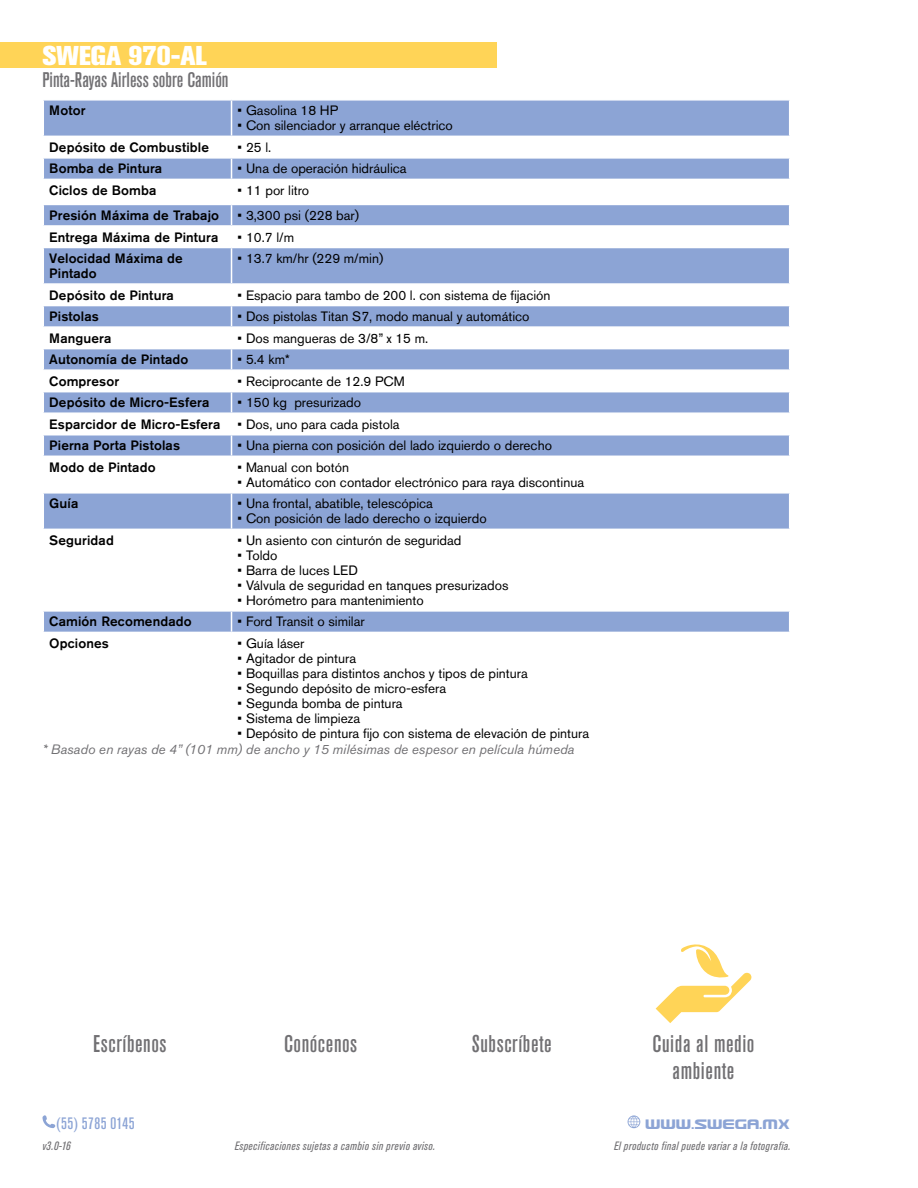
<style>
.page{position:relative;width:918px;height:1188px;background:#fff}
.page>*{position:absolute;margin:0;border:0;box-sizing:border-box;transform-origin:0 0}
.t1{font:27px "Akzidenz Grotesk BQ X Bold Alt";color:#fff}
.t2{font:500 condensed 24px/27px "Akzidenz Grotesk BQ";letter-spacing:.025em;color:#717073;text-align:center}
.t3{font:500 condensed 21px "Akzidenz Grotesk BQ";color:#717073}
.t4{font:500 condensed 16.5px "Akzidenz Grotesk BQ";letter-spacing:.025em;color:#8ca4d5}
.t5{font:16.5px "Usuzi";color:#8ca4d5}
.t6{font:13.5px "Akzidenz Grotesk BQ";color:#000}
.t7{font:500 13.5px/15px "Akzidenz Grotesk BQ";letter-spacing:.01em;color:#000}
.t8{font:italic 13.5px "Akzidenz Grotesk BQ";color:#717073}
.t9{font:italic condensed 12px "Akzidenz Grotesk BQ";letter-spacing:.04em;color:#717073}
</style>
<div class="page">
<svg style="left:42px;top:1115px;width:13px;height:13px"></svg>
<svg style="left:628px;top:1115px;width:12px;height:13px"></svg>
<div style="left:0;top:43px;width:496px;height:25px;background:#ffd457"></div>
<div style="left:44px;top:101px;width:745px;height:35px;background:#8ca4d5"></div>
<svg style="left:44px;top:159px;width:745px;height:473px"></svg>
<hr style="left:231px;top:101px;width:1px;height:35px;background:#fff">
<hr style="left:43px;top:179px;width:189px;height:1px;background:#fff">
<hr style="left:232px;top:179px;width:558px;height:1px;background:#fff">
<hr style="left:43px;top:204px;width:189px;height:1px;background:#fff">
<hr style="left:232px;top:204px;width:558px;height:1px;background:#fff">
<hr style="left:43px;top:225px;width:189px;height:2px;background:#fff">
<hr style="left:232px;top:225px;width:558px;height:2px;background:#fff">
<svg style="left:231px;top:158px;width:1px;height:89px"></svg>
<hr style="left:43px;top:247px;width:189px;height:1px;background:#fff">
<hr style="left:232px;top:247px;width:558px;height:1px;background:#fff">
<hr style="left:231px;top:248px;width:1px;height:35px;background:#fff">
<hr style="left:43px;top:283px;width:189px;height:2px;background:#fff">
<hr style="left:232px;top:283px;width:558px;height:2px;background:#fff">
<hr style="left:43px;top:305px;width:189px;height:1px;background:#fff">
<hr style="left:232px;top:305px;width:558px;height:1px;background:#fff">
<hr style="left:43px;top:326px;width:189px;height:2px;background:#fff">
<hr style="left:232px;top:326px;width:558px;height:2px;background:#fff">
<hr style="left:43px;top:348px;width:189px;height:1px;background:#fff">
<hr style="left:232px;top:348px;width:558px;height:1px;background:#fff">
<hr style="left:43px;top:369px;width:189px;height:2px;background:#fff">
<hr style="left:232px;top:369px;width:558px;height:2px;background:#fff">
<hr style="left:43px;top:391px;width:189px;height:1px;background:#fff">
<hr style="left:232px;top:391px;width:558px;height:1px;background:#fff">
<hr style="left:43px;top:412px;width:189px;height:2px;background:#fff">
<hr style="left:232px;top:412px;width:558px;height:2px;background:#fff">
<hr style="left:43px;top:434px;width:189px;height:2px;background:#fff">
<hr style="left:232px;top:434px;width:558px;height:2px;background:#fff">
<svg style="left:231px;top:285px;width:1px;height:171px"></svg>
<hr style="left:43px;top:456px;width:189px;height:1px;background:#fff">
<hr style="left:232px;top:456px;width:558px;height:1px;background:#fff">
<hr style="left:231px;top:457px;width:1px;height:35px;background:#fff">
<hr style="left:43px;top:492px;width:189px;height:2px;background:#fff">
<hr style="left:232px;top:492px;width:558px;height:2px;background:#fff">
<hr style="left:231px;top:494px;width:1px;height:35px;background:#fff">
<hr style="left:43px;top:529px;width:189px;height:1px;background:#fff">
<hr style="left:232px;top:529px;width:558px;height:1px;background:#fff">
<hr style="left:231px;top:530px;width:1px;height:80px;background:#fff">
<hr style="left:43px;top:610px;width:189px;height:2px;background:#fff">
<hr style="left:232px;top:610px;width:558px;height:2px;background:#fff">
<svg style="left:231px;top:612px;width:1px;height:20px"></svg>
<svg style="left:656px;top:944px;width:95px;height:79px"></svg>
<h1 class="t1" style="left:43px;top:40px;width:166px">SWEGA 970-AL</h1>
<h3 class="t3" style="left:43px;top:68px;width:188px">Pinta-Rayas Airless sobre Camión</h3>
<p class="t7" style="left:49px;top:103px;width:38px">Motor</p>
<p class="t6" style="left:238px;top:103px;width:102px">• Gasolina 18 HP</p>
<p class="t6" style="left:238px;top:118px;width:217px">• Con silenciador y arranque eléctrico</p>
<p class="t7" style="left:49px;top:139px;width:161px">Depósito de Combustible</p>
<p class="t6" style="left:238px;top:139px;width:35px">• 25 l.</p>
<p class="t7" style="left:49px;top:161px;width:115px">Bomba de Pintura</p>
<p class="t6" style="left:238px;top:161px;width:171px">• Una de operación hidráulica</p>
<p class="t7" style="left:49px;top:182px;width:109px">Ciclos de Bomba</p>
<p class="t6" style="left:238px;top:182px;width:73px">• 11 por litro</p>
<p class="t7" style="left:49px;top:207px;width:171px">Presión Máxima de Trabajo</p>
<p class="t6" style="left:238px;top:207px;width:123px">• 3,300 psi (228 bar)</p>
<p class="t7" style="left:49px;top:229px;width:171px">Entrega Máxima de Pintura</p>
<p class="t6" style="left:238px;top:229px;width:58px">• 10.7 l/m</p>
<p class="t7" style="left:49px;top:251px;width:135px">Velocidad Máxima de<br>Pintado</p>
<p class="t6" style="left:238px;top:250px;width:147px">• 13.7 km/hr (229 m/min)</p>
<p class="t7" style="left:49px;top:287px;width:126px">Depósito de Pintura</p>
<p class="t6" style="left:238px;top:287px;width:315px">• Espacio para tambo de 200 l. con sistema de fijación</p>
<p class="t7" style="left:49px;top:309px;width:51px">Pistolas</p>
<p class="t6" style="left:238px;top:308px;width:294px">• Dos pistolas Titan S7, modo manual y automático</p>
<p class="t7" style="left:49px;top:330px;width:64px">Manguera</p>
<p class="t6" style="left:238px;top:330px;width:192px">• Dos mangueras de 3/8” x 15 m.</p>
<p class="t7" style="left:49px;top:352px;width:141px">Autonomía de Pintado</p>
<p class="t6" style="left:238px;top:351px;width:54px">• 5.4 km*</p>
<p class="t7" style="left:49px;top:373px;width:71px">Compresor</p>
<p class="t6" style="left:238px;top:373px;width:169px">• Reciprocante de 12.9 PCM</p>
<p class="t7" style="left:49px;top:395px;width:162px">Depósito de Micro-Esfera</p>
<p class="t6" style="left:238px;top:395px;width:125px">• 150 kg presurizado</p>
<p class="t7" style="left:49px;top:416px;width:173px">Esparcidor de Micro-Esfera</p>
<p class="t6" style="left:238px;top:416px;width:164px">• Dos, uno para cada pistola</p>
<p class="t7" style="left:49px;top:438px;width:132px">Pierna Porta Pistolas</p>
<p class="t6" style="left:238px;top:438px;width:316px">• Una pierna con posición del lado izquierdo o derecho</p>
<p class="t7" style="left:49px;top:459px;width:108px">Modo de Pintado</p>
<p class="t6" style="left:238px;top:459px;width:113px">• Manual con botón</p>
<p class="t6" style="left:238px;top:474px;width:348px">• Automático con contador electrónico para raya discontinua</p>
<p class="t7" style="left:49px;top:496px;width:31px">Guía</p>
<p class="t6" style="left:238px;top:496px;width:197px">• Una frontal, abatible, telescópica</p>
<p class="t6" style="left:238px;top:511px;width:251px">• Con posición de lado derecho o izquierdo</p>
<p class="t7" style="left:49px;top:532px;width:66px">Seguridad</p>
<p class="t6" style="left:238px;top:532px;width:225px">• Un asiento con cinturón de seguridad</p>
<p class="t6" style="left:238px;top:547px;width:41px">• Toldo</p>
<p class="t6" style="left:238px;top:562px;width:122px">• Barra de luces LED</p>
<p class="t6" style="left:238px;top:577px;width:273px">• Válvula de seguridad en tanques presurizados</p>
<p class="t6" style="left:238px;top:592px;width:188px">• Horómetro para mantenimiento</p>
<p class="t7" style="left:49px;top:614px;width:144px">Camión Recomendado</p>
<p class="t6" style="left:238px;top:614px;width:129px">• Ford Transit o similar</p>
<p class="t7" style="left:49px;top:635px;width:61px">Opciones</p>
<p class="t6" style="left:238px;top:635px;width:69px">• Guía láser</p>
<p class="t6" style="left:238px;top:650px;width:120px">• Agitador de pintura</p>
<p class="t6" style="left:238px;top:665px;width:292px">• Boquillas para distintos anchos y tipos de pintura</p>
<p class="t6" style="left:238px;top:680px;width:210px">• Segundo depósito de micro-esfera</p>
<p class="t6" style="left:238px;top:695px;width:167px">• Segunda bomba de pintura</p>
<p class="t6" style="left:238px;top:710px;width:124px">• Sistema de limpieza</p>
<p class="t6" style="left:238px;top:725px;width:353px">• Depósito de pintura fijo con sistema de elevación de pintura</p>
<p class="t8" style="left:43px;top:741px;width:533px">* Basado en rayas de 4” (101 mm) de ancho y 15 milésimas de espesor en película húmeda</p>
<h2 class="t2" style="left:93px;top:1030px;width:75px">Escríbenos</h2>
<h2 class="t2" style="left:284px;top:1030px;width:75px">Conócenos</h2>
<h2 class="t2" style="left:472px;top:1030px;width:81px">Subscríbete</h2>
<h2 class="t2" style="left:653px;top:1030px;width:103px">Cuida al medio ambiente</h2>
<p class="t4" style="left:57px;top:1114px;width:80px">(55) 5785 0145</p>
<p class="t5" style="left:646px;top:1115px;width:146px">WWW.SWEGA.MX</p>
<p class="t9" style="left:43px;top:1139px;width:30px">v3.0-16</p>
<p class="t9" style="left:235px;top:1139px;width:202px">Especificaciones sujetas a cambio sin previo aviso.</p>
<p class="t9" style="left:614px;top:1139px;width:178px">El producto final puede variar a la fotografía.</p>
</div>
